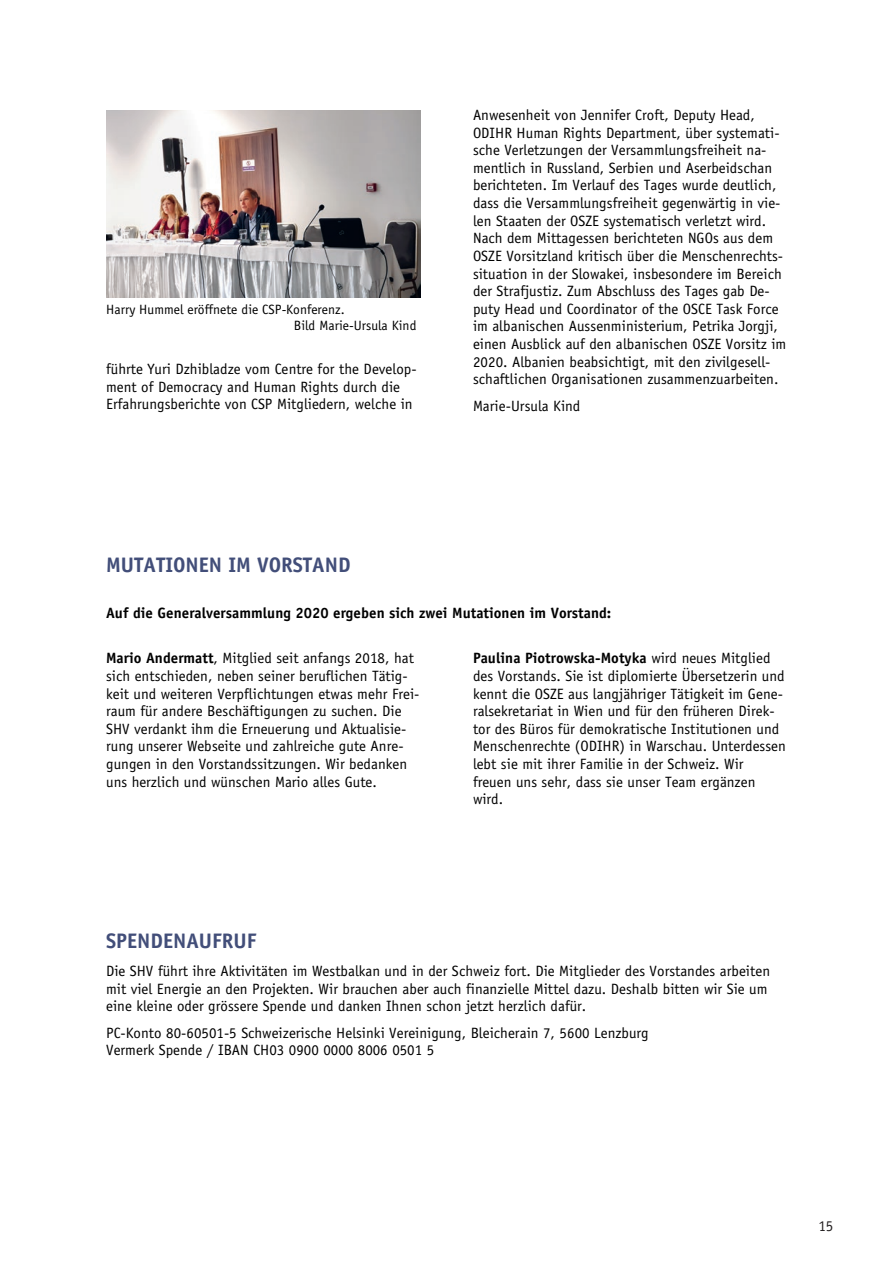
<style>
.page{position:relative;width:893px;height:1263px;background:#fff}
.page>*{position:absolute;margin:0;border:0;box-sizing:border-box;transform-origin:0 0}
.t1{font:700 21px "Officina Sans Std";color:#424e79}
.t2{font:15px/17.5px "Officina Sans Std";color:#000}
.t3{font:700 15px "Officina Sans Std";color:#000}
.t4{font:15px "Officina Sans Std";color:#231f20}
.t5{font:13.5px/15.9px "Officina Sans Std";color:#000}
.s1{font-weight:700}
</style>
<div class="page">
<img style="left:106px;top:111px;width:315px;height:187px">
<p class="t5" style="left:294px;top:302px;width:124px;text-indent:-188px">Harry Hummel eröffnete die CSP-Konferenz.<br>Bild Marie-Ursula Kind</p>
<p class="t2" style="left:106px;top:360px;width:312px">führte Yuri Dzhibladze vom Centre for the Develop&shy;ment of Democracy and Human Rights durch die<br>Erfahrungsberichte von CSP Mitgliedern, welche in</p>
<p class="t2" style="left:473px;top:106px;width:315px">Anwesenheit von Jennifer Croft, Deputy Head, ODIHR Human Rights Department, über systemati&shy;sche Verletzungen der Versammlungsfreiheit na&shy;mentlich in Russland, Serbien und Aserbeidschan berichteten. Im Verlauf des Tages wurde deutlich, dass die Versammlungsfreiheit gegenwärtig in vie&shy;len Staaten der OSZE systematisch verletzt wird.<br>Nach dem Mittagessen berichteten NGOs aus dem OSZE Vorsitzland kritisch über die Menschenrechts&shy;situation in der Slowakei, insbesondere im Bereich der Strafjustiz. Zum Abschluss des Tages gab De&shy;puty Head und Coordinator of the OSCE Task Force im albanischen Aussenministerium, Petrika Jorgji, einen Ausblick auf den albanischen OSZE Vorsitz im 2020. Albanien beabsichtigt, mit den zivilgesell&shy;schaftlichen Organisationen zusammenzuarbeiten.</p>
<p class="t2" style="left:473px;top:397px;width:109px">Marie-Ursula Kind</p>
<h1 class="t1" style="left:106px;top:552px;width:246px">MUTATIONEN IM VORSTAND</h1>
<p class="t3" style="left:106px;top:604px;width:507px">Auf die Generalversammlung 2020 ergeben sich zwei Mutationen im Vorstand:</p>
<p class="t2" style="left:106px;top:649px;width:315px"><span class="s1">Mario Andermatt</span>, Mitglied seit anfangs 2018, hat sich entschieden, neben seiner beruflichen Tätig&shy;keit und weiteren Verpflichtungen etwas mehr Frei&shy;raum für andere Beschäftigungen zu suchen. Die SHV verdankt ihm die Erneuerung und Aktualisie&shy;rung unserer Webseite und zahlreiche gute Anre&shy;gungen in den Vorstandssitzungen. Wir bedanken uns herzlich und wünschen Mario alles Gute.</p>
<p class="t2" style="left:473px;top:649px;width:314px"><span class="s1">Paulina Piotrowska-Motyka</span> wird neues Mitglied des Vorstands. Sie ist diplomierte Übersetzerin und kennt die OSZE aus langjähriger Tätigkeit im Gene&shy;ralsekretariat in Wien und für den früheren Direk&shy;tor des Büros für demokratische Institutionen und Menschenrechte (ODIHR) in Warschau. Unterdessen lebt sie mit ihrer Familie in der Schweiz. Wir<br>freuen uns sehr, dass sie unser Team ergänzen wird.</p>
<h1 class="t1" style="left:106px;top:927px;width:152px">SPENDENAUFRUF</h1>
<p class="t2" style="left:106px;top:962px;width:665px">Die SHV führt ihre Aktivitäten im Westbalkan und in der Schweiz fort. Die Mitglieder des Vorstandes arbeiten mit viel Energie an den Projekten. Wir brauchen aber auch finanzielle Mittel dazu. Deshalb bitten wir Sie um eine kleine oder grössere Spende und danken Ihnen schon jetzt herzlich dafür.</p>
<p class="t2" style="left:106px;top:1024px;width:544px">PC-Konto 80-60501-5 Schweizerische Helsinki Vereinigung, Bleicherain 7, 5600 Lenzburg<br>Vermerk Spende / IBAN CH03 0900 0000 8006 0501 5</p>
<p class="t4" style="left:818px;top:1217px;width:16px">15</p>
</div>
